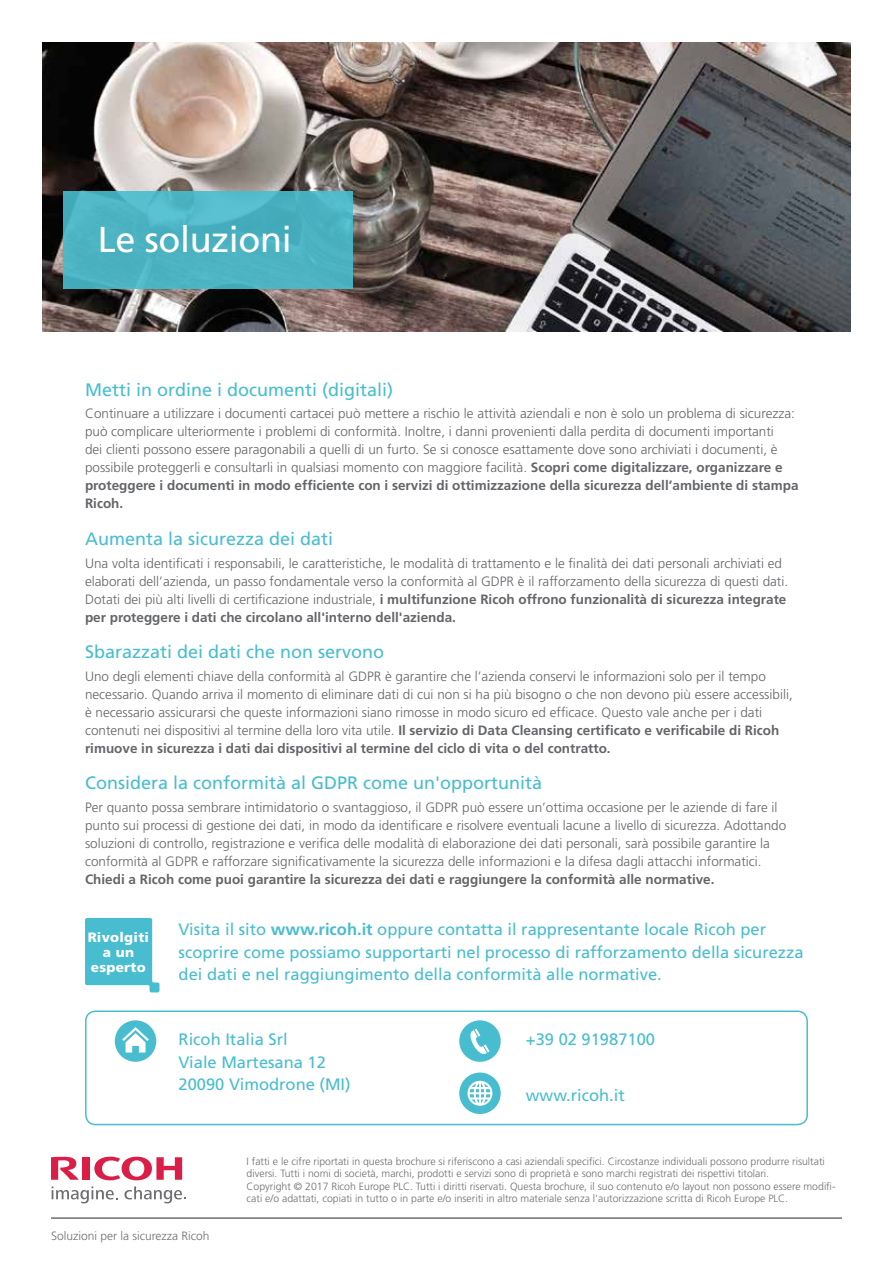
<style>
.page{position:relative;width:893px;height:1263px;background:#fff}
.page>*{position:absolute;margin:0;border:0;box-sizing:border-box;transform-origin:0 0}
.t1{font:36px "Frutiger";letter-spacing:-.01em;color:#fff}
.t2{font:18px "Frutiger";color:#48bdcf}
.t3{font:16.5px/22.5px "Frutiger";color:#48bdcf}
.t4{font:300 13.5px/18px "Frutiger";color:#636569}
.t5{font:700 13.5px "Frutiger";color:#636569}
.t6{font:900 13.5px/15px "Frutiger";letter-spacing:.02em;color:#fff;text-align:center}
.t7{font:300 12px "Frutiger";color:#6d6e71}
.t8{font:300 10.5px/12.6px "Frutiger";color:#6d6e71}
.s1{font-weight:700}
</style>
<div class="page">
<img style="left:43px;top:43px;width:807px;height:289px">
<div style="left:64px;top:191px;width:289px;height:98px;background:linear-gradient(to right,#4db4c4,#4bb3c3)"></div>
<svg style="left:94px;top:1157px;width:88px;height:23px"></svg>
<div style="left:82px;top:1157px;width:8px;height:23px;background:#da1e48"></div>
<svg style="left:51px;top:1157px;width:28px;height:23px"></svg>
<svg style="left:52px;top:1186px;width:66px;height:18px"></svg>
<svg style="left:124px;top:1186px;width:62px;height:18px"></svg>
<hr style="left:51px;top:1217px;width:791px;height:2px;background:#6d6e71">
<div style="left:85px;top:1010px;width:723px;height:115px;border:2px solid #48bdcf;border-radius:10px"></div>
<div style="left:459px;top:1072px;width:42px;height:42px;background:#48bdcf;border-radius:50%"></div>
<svg style="left:467px;top:1081px;width:25px;height:25px"></svg>
<div style="left:459px;top:1020px;width:42px;height:42px;background:#48bdcf;border-radius:50%"></div>
<svg style="left:465px;top:1028px;width:25px;height:29px"></svg>
<div style="left:115px;top:1020px;width:41px;height:42px;background:#48bdcf;border-radius:50%"></div>
<svg style="left:122px;top:1027px;width:27px;height:25px"></svg>
<svg style="left:85px;top:918px;width:74px;height:74px;background:#65c7d6"></svg>
<h1 class="t1" style="left:98px;top:219px;width:196px">Le soluzioni</h1>
<h2 class="t2" style="left:85px;top:379px;width:310px">Metti in ordine i documenti (digitali)</h2>
<p class="t4" style="left:85px;top:405px;width:715px">Continuare a utilizzare i documenti cartacei può mettere a rischio le attività aziendali e non è solo un problema di sicurezza: può complicare ulteriormente i problemi di conformità. Inoltre, i danni provenienti dalla perdita di documenti importanti<br>dei clienti possono essere paragonabili a quelli di un furto. Se si conosce esattamente dove sono archiviati i documenti, è possibile proteggerli e consultarli in qualsiasi momento con maggiore facilità. <span class="s1">Scopri come digitalizzare, organizzare e proteggere i documenti in modo efficiente con i servizi di ottimizzazione della sicurezza dell’ambiente di stampa Ricoh.</span></p>
<h2 class="t2" style="left:85px;top:528px;width:250px">Aumenta la sicurezza dei dati</h2>
<p class="t4" style="left:85px;top:554px;width:705px">Una volta identificati i responsabili, le caratteristiche, le modalità di trattamento e le finalità dei dati personali archiviati ed elaborati dell’azienda, un passo fondamentale verso la conformità al GDPR è il rafforzamento della sicurezza di questi dati.<br>Dotati dei più alti livelli di certificazione industriale, <span class="s1">i multifunzione Ricoh offrono funzionalità di sicurezza integrate per proteggere i dati che circolano all'interno dell'azienda.</span></p>
<h2 class="t2" style="left:85px;top:641px;width:301px">Sbarazzati dei dati che non servono</h2>
<p class="t4" style="left:85px;top:667px;width:709px">Uno degli elementi chiave della conformità al GDPR è garantire che l’azienda conservi le informazioni solo per il tempo necessario. Quando arriva il momento di eliminare dati di cui non si ha più bisogno o che non devono più essere accessibili, è necessario assicurarsi che queste informazioni siano rimosse in modo sicuro ed efficace. Questo vale anche per i dati contenuti nei dispositivi al termine della loro vita utile. <span class="s1">Il servizio di Data Cleansing certificato e verificabile di Ricoh rimuove in sicurezza i dati dai dispositivi al termine del ciclo di vita o del contratto.</span></p>
<h2 class="t2" style="left:85px;top:772px;width:459px">Considera la conformità al GDPR come un'opportunità</h2>
<p class="t4" style="left:85px;top:798px;width:703px">Per quanto possa sembrare intimidatorio o svantaggioso, il GDPR può essere un’ottima occasione per le aziende di fare il punto sui processi di gestione dei dati, in modo da identificare e risolvere eventuali lacune a livello di sicurezza. Adottando soluzioni di controllo, registrazione e verifica delle modalità di elaborazione dei dati personali, sarà possibile garantire la conformità al GDPR e rafforzare significativamente la sicurezza delle informazioni e la difesa dagli attacchi informatici.</p>
<p class="t5" style="left:85px;top:871px;width:631px">Chiedi a Ricoh come puoi garantire la sicurezza dei dati e raggiungere la conformità alle normative.</p>
<p class="t6" style="left:88px;top:929px;width:63px">Rivolgiti a un esperto</p>
<p class="t3" style="left:179px;top:918px;width:627px">Visita il sito <span class="s1">www.ricoh.it</span> oppure contatta il rappresentante locale Ricoh per scoprire come possiamo supportarti nel processo di rafforzamento della sicurezza dei dati e nel raggiungimento della conformità alle normative.</p>
<p class="t3" style="left:179px;top:1028px;width:111px">Ricoh Italia Srl</p>
<p class="t3" style="left:526px;top:1028px;width:131px">+39 02 91987100</p>
<p class="t3" style="left:179px;top:1051px;width:174px">Viale Martesana 12<br>20090 Vimodrone (MI)</p>
<p class="t3" style="left:526px;top:1084px;width:100px">www.ricoh.it</p>
<p class="t8" style="left:247px;top:1155px;width:590px">I fatti e le cifre riportati in questa brochure si riferiscono a casi aziendali specifici. Circostanze individuali possono produrre risultati diversi. Tutti i nomi di società, marchi, prodotti e servizi sono di proprietà e sono marchi registrati dei rispettivi titolari.<br>Copyright © 2017 Ricoh Europe PLC. Tutti i diritti riservati. Questa brochure, il suo contenuto e/o layout non possono essere modifi&shy;cati e/o adattati, copiati in tutto o in parte e/o inseriti in altro materiale senza l'autorizzazione scritta di Ricoh Europe PLC.</p>
<p class="t7" style="left:51px;top:1229px;width:160px">Soluzioni per la sicurezza Ricoh</p>
</div>
